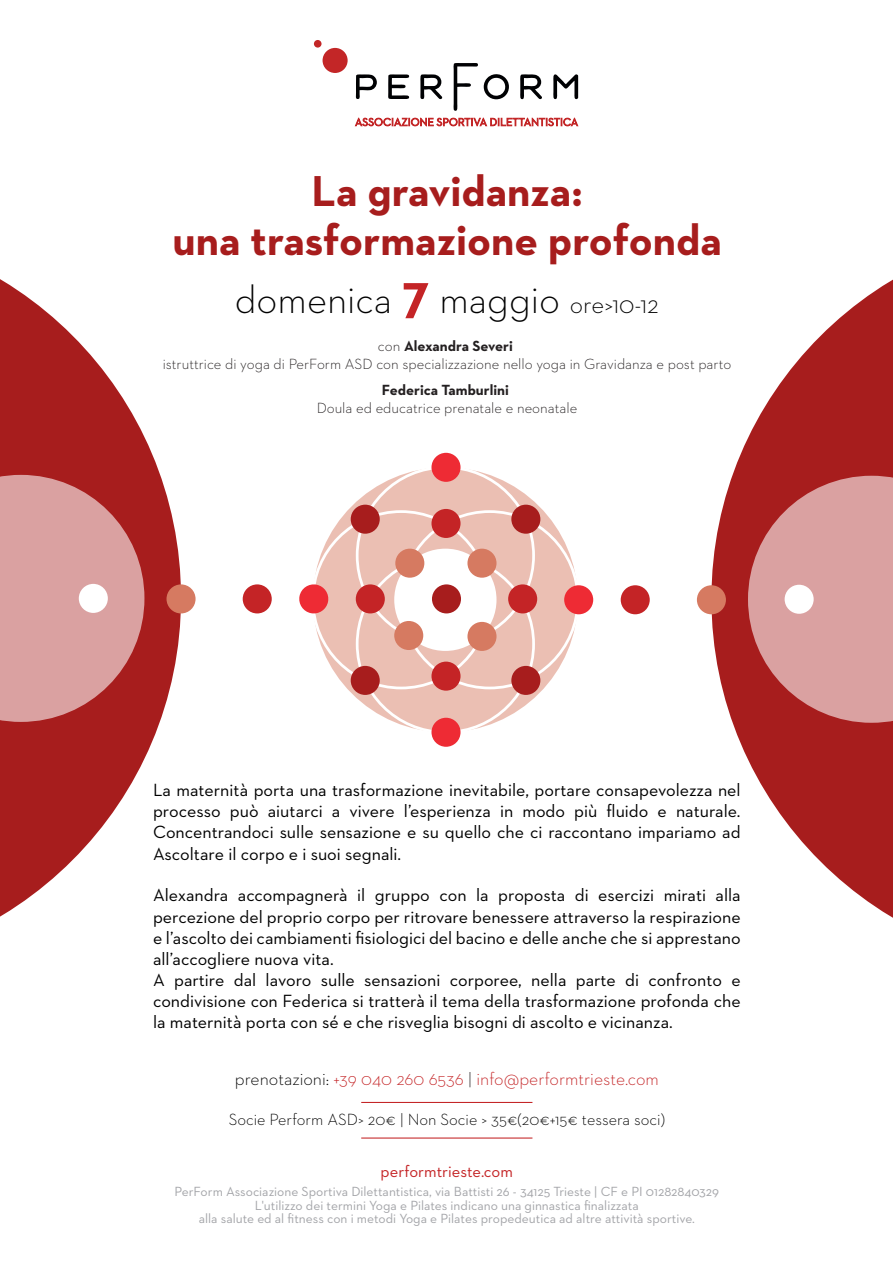
<style>
.page{position:relative;width:893px;height:1263px;background:#fff}
.page>*{position:absolute;margin:0;border:0;box-sizing:border-box;transform-origin:0 0}
.t1{font:700 44.1px/49.5px "Neutraface 2 Text";color:#a71d1d;text-align:center}
.t2{font:300 39.75px "Neutraface 2 Text";color:#000}
.t3{font:18px/21px "Neutraface 2 Text";color:#000;text-align:justify}
.t4{font:300 18px "Neutraface 2 Text";color:#c42426}
.t5{font:16.65px "Neutraface 2 Text";color:#c42426}
.t6{font:300 16.5px "Neutraface 2 Text";color:#000}
.t7{font:300 15px/18px "Neutraface 2 Text";color:#231f20;text-align:center}
.t8{font:700 15px "Neutraface 2 Text";color:#231f20}
.t9{font:13.5px/13.5px "Neutraface 2 Text";color:#a4a5a9;text-align:center}
.s1{font-weight:700;font-size:57px;color:#c42426}
.s2{font-size:25.35px}
.s3{font-weight:700}
.s4{color:#000}
.s5{color:#231f20}
</style>
<div class="page">
<hr style="left:361px;top:1102px;width:171px;height:1px;background:#c42426">
<hr style="left:361px;top:1137px;width:171px;height:1px;background:#c42426">
<svg style="left:453px;top:63px;width:25px;height:48px"></svg>
<svg style="left:484px;top:74px;width:25px;height:25px"></svg>
<svg style="left:553px;top:74px;width:25px;height:25px"></svg>
<svg style="left:356px;top:74px;width:21px;height:25px"></svg>
<svg style="left:388px;top:74px;width:21px;height:25px"></svg>
<svg style="left:420px;top:74px;width:22px;height:25px"></svg>
<svg style="left:520px;top:74px;width:22px;height:26px"></svg>
<div style="left:323px;top:48px;width:25px;height:25px;background:#c32627;border-radius:50%"></div>
<div style="left:314px;top:40px;width:8px;height:8px;background:#c32627;border-radius:50%"></div>
<svg style="left:355px;top:117px;width:224px;height:9px"></svg>
<svg style="left:313px;top:467px;width:265px;height:265px;background:#ecc4b9"></svg>
<div style="left:394px;top:549px;width:102px;height:102px;background:#fff;border-radius:50%"></div>
<div style="left:431px;top:509px;width:30px;height:29px;background:#c42426;border-radius:50%"></div>
<div style="left:395px;top:549px;width:29px;height:29px;background:#d67a61;border-radius:50%"></div>
<div style="left:467px;top:622px;width:29px;height:29px;background:#d67a61;border-radius:50%"></div>
<div style="left:432px;top:584px;width:29px;height:29px;background:#a71d1d;border-radius:50%"></div>
<div style="left:467px;top:549px;width:29px;height:29px;background:#d67a61;border-radius:50%"></div>
<div style="left:394px;top:621px;width:29px;height:29px;background:#d67a61;border-radius:50%"></div>
<div style="left:431px;top:453px;width:30px;height:29px;background:#ee2b34;border-radius:50%"></div>
<div style="left:508px;top:584px;width:29px;height:29px;background:#c42426;border-radius:50%"></div>
<div style="left:431px;top:662px;width:30px;height:29px;background:#c42426;border-radius:50%"></div>
<div style="left:431px;top:718px;width:30px;height:29px;background:#ee2b34;border-radius:50%"></div>
<div style="left:356px;top:584px;width:29px;height:29px;background:#c42426;border-radius:50%"></div>
<svg style="left:299px;top:583px;width:31px;height:32px"></svg>
<div style="left:351px;top:666px;width:29px;height:29px;background:#a71d1d;border-radius:50%"></div>
<div style="left:351px;top:505px;width:29px;height:29px;background:#a71d1d;border-radius:50%"></div>
<div style="left:511px;top:505px;width:29px;height:29px;background:#a71d1d;border-radius:50%"></div>
<div style="left:511px;top:666px;width:29px;height:29px;background:#a71d1d;border-radius:50%"></div>
<div style="left:564px;top:585px;width:29px;height:29px;background:#ee2b34;border-radius:50%"></div>
<svg style="left:0;top:279px;width:181px;height:638px;fill:#a71d1d"></svg>
<div style="left:167px;top:584px;width:29px;height:29px;background:#d67a61;border-radius:50%"></div>
<div style="left:243px;top:584px;width:29px;height:29px;background:#c42426;border-radius:50%"></div>
<svg style="left:0;top:475px;width:144px;height:247px;background:#d18a8a"></svg>
<div style="left:79px;top:584px;width:29px;height:29px;background:#fff;border-radius:50%"></div>
<svg style="left:711px;top:279px;width:182px;height:639px;fill:#a71d1d"></svg>
<div style="left:697px;top:585px;width:29px;height:29px;background:#d67a61;border-radius:50%"></div>
<div style="left:621px;top:585px;width:29px;height:29px;background:#c42426;border-radius:50%"></div>
<svg style="left:748px;top:476px;width:145px;height:247px;background:#d08888"></svg>
<div style="left:785px;top:585px;width:29px;height:29px;background:#fff;border-radius:50%"></div>
<h1 class="t1" style="left:172px;top:166px;width:551px">La gravidanza:<br>una trasformazione profonda</h1>
<h2 class="t2" style="left:235px;top:275px;width:426px">domenica <span class="s1">7</span> maggio <span class="s2">ore&gt;10-12</span></h2>
<p class="t7" style="left:163px;top:337px;width:570px">con <span class="s3">Alexandra Severi<br></span>istruttrice di yoga di PerForm ASD con specializzazione nello yoga in Gravidanza e post parto</p>
<p class="t8" style="left:382px;top:380px;width:129px">Federica Tamburlini</p>
<p class="t7" style="left:317px;top:398px;width:262px">Doula ed educatrice prenatale e neonatale</p>
<p class="t3" style="left:153px;top:780px;width:589px">La maternità porta una trasformazione inevitabile, portare consapevolezza nel processo può aiutarci a vivere l’esperienza in modo più fluido e naturale.<br>Concentrandoci sulle sensazione e su quello che ci raccontano impariamo ad Ascoltare il corpo e i suoi segnali.</p>
<p class="t3" style="left:153px;top:885px;width:589px;text-align:left">Alexandra accompagnerà il gruppo con la proposta di esercizi mirati alla percezione del proprio corpo per ritrovare benessere attraverso la respirazione e l’ascolto dei cambiamenti fisiologici del bacino e delle anche che si apprestano all’accogliere nuova vita.<br>A partire dal lavoro sulle sensazioni corporee, nella parte di confronto e condivisione con Federica si tratterà il tema della trasformazione profonda che la maternità porta con sé e che risveglia bisogni di ascolto e vicinanza.</p>
<p class="t4" style="left:235px;top:1068px;width:426px"><span class="s4">prenotazioni:</span> +39 040 260 6536 <span class="s5">|</span> info@performtrieste.com</p>
<p class="t6" style="left:229px;top:1109px;width:438px">Socie Perform ASD&gt; 20€ | Non Socie &gt; 35€(20€+15€ tessera soci)</p>
<p class="t5" style="left:381px;top:1161px;width:134px">performtrieste.com</p>
<p class="t9" style="left:174px;top:1184px;width:546px">PerForm Associazione Sportiva Dilettantistica, via Battisti 26 - 34125 Trieste | CF e PI 01282840329<br>L'utilizzo dei termini Yoga e Pilates indicano una ginnastica finalizzata<br>alla salute ed al fitness con i metodi Yoga e Pilates propedeutica ad altre attività sportive.</p>
</div>
